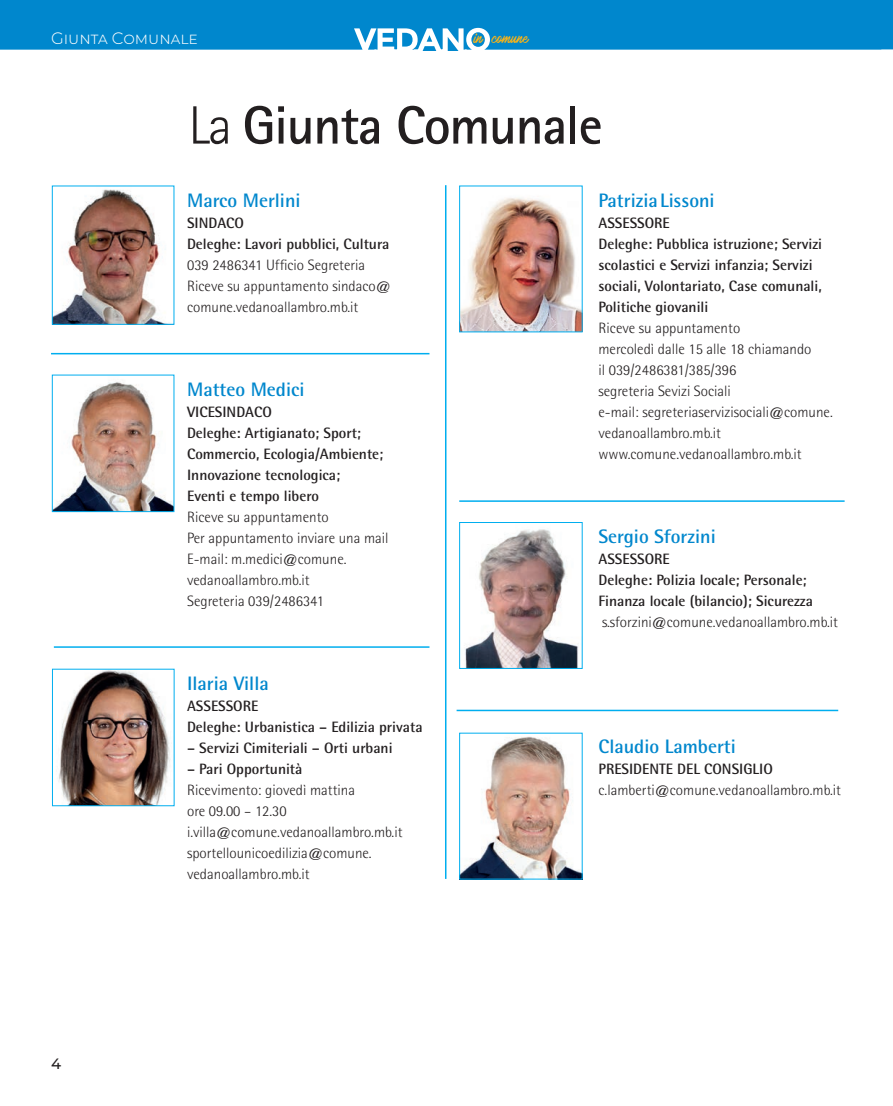
<style>
.page{position:relative;width:893px;height:1106px;background:#fff}
.page>*{position:absolute;margin:0;border:0;box-sizing:border-box;transform-origin:0 0}
.t1{font:700 54px "Rotis Sans Serif Std";letter-spacing:-.025em;color:#231f20}
.t2{font:700 19.5px "Rotis Semi Sans Std";color:#0087cd}
.t3{font:300 16.5px "Montserrat";color:#fff}
.t4{font:300 15px/21px "Rotis Semi Sans Std";color:#231f20}
.t5{font:700 15px/21px "Rotis Semi Sans Std";color:#231f20}
.t6{font:500 15px "Montserrat";color:#231f20}
.t7{font:12.75px "Mark My Words";color:#fbb416}
.s1{font-weight:300}
</style>
<div class="page">
<div style="left:0;top:0;width:893px;height:50px;background:#0087cd"></div>
<svg style="left:0;top:28px;width:893px;height:23px"></svg>
<img style="left:54px;top:189px;width:112px;height:134px">
<div style="left:52px;top:186px;width:122px;height:139px;border:1px solid #00aeef"></div>
<img style="left:54px;top:382px;width:118px;height:128px">
<div style="left:52px;top:375px;width:122px;height:137px;border:1px solid #00aeef"></div>
<img style="left:58px;top:671px;width:112px;height:133px">
<div style="left:52px;top:669px;width:122px;height:137px;border:1px solid #00aeef"></div>
<img style="left:461px;top:198px;width:120px;height:132px">
<div style="left:459px;top:186px;width:124px;height:146px;border:1px solid #00aeef"></div>
<hr style="left:51px;top:353px;width:378px;height:1px;background:#00aeef">
<hr style="left:54px;top:646px;width:375px;height:2px;background:#00aeef">
<hr style="left:457px;top:709px;width:381px;height:2px;background:#00aeef">
<hr style="left:459px;top:500px;width:386px;height:2px;background:#00aeef">
<img style="left:465px;top:529px;width:114px;height:138px">
<div style="left:459px;top:522px;width:124px;height:147px;border:1px solid #00aeef"></div>
<img style="left:461px;top:737px;width:120px;height:140px">
<hr style="left:445px;top:185px;width:1px;height:694px;background:#00aeef">
<p class="t3" style="left:51px;top:27px;width:148px">Giunta Comunale</p>
<p class="t7" style="left:474px;top:31px;width:56px">in comune</p>
<h1 class="t1" style="left:189px;top:91px;width:416px"><span class="s1">La</span> Giunta Comunale</h1>
<p class="t6" style="left:51px;top:1053px;width:12px">4</p>
<h2 class="t2" style="left:187px;top:188px;width:115px">Marco Merlini</h2>
<p class="t5" style="left:187px;top:212px;width:204px">SINDACO<br>Deleghe: Lavori pubblici, Cultura</p>
<p class="t4" style="left:187px;top:254px;width:205px">039 2486341 Ufficio Segreteria<br>Riceve su appuntamento sindaco@ comune.vedanoallambro.mb.it</p>
<h2 class="t2" style="left:187px;top:377px;width:119px">Matteo Medici</h2>
<p class="t5" style="left:187px;top:401px;width:198px">VICESINDACO<br>Deleghe: Artigianato; Sport;<br>Commercio, Ecologia/Ambiente;<br>Innovazione tecnologica;<br>Eventi e tempo libero</p>
<p class="t4" style="left:187px;top:506px;width:203px">Riceve su appuntamento<br>Per appuntamento inviare una mail<br>E-mail: m.medici@comune. vedanoallambro.mb.it<br>Segreteria 039/2486341</p>
<h2 class="t2" style="left:187px;top:671px;width:83px">Ilaria Villa</h2>
<p class="t5" style="left:187px;top:695px;width:237px">ASSESSORE<br>Deleghe: Urbanistica – Edilizia privata</p>
<p class="t5" style="left:187px;top:737px;width:207px">– Servizi Cimiteriali – Orti urbani</p>
<p class="t5" style="left:187px;top:758px;width:117px">– Pari Opportunità</p>
<p class="t4" style="left:187px;top:779px;width:217px">Ricevimento: giovedì mattina<br>ore 09.00 – 12.30 i.villa@comune.vedanoallambro.mb.it sportellounicoedilizia@comune. vedanoallambro.mb.it</p>
<h2 class="t2" style="left:598px;top:188px;width:118px">Patrizia Lissoni</h2>
<p class="t5" style="left:598px;top:212px;width:225px">ASSESSORE<br>Deleghe: Pubblica istruzione; Servizi scolastici e Servizi infanzia; Servizi sociali, Volontariato, Case comunali,<br>Politiche giovanili</p>
<p class="t4" style="left:598px;top:317px;width:236px">Riceve su appuntamento<br>mercoledì dalle 15 alle 18 chiamando<br>il 039/2486381/385/396<br>segreteria Sevizi Sociali<br>e-mail: segreteriaservizisociali@comune. vedanoallambro.mb.it www.comune.vedanoallambro.mb.it</p>
<h2 class="t2" style="left:598px;top:524px;width:119px">Sergio Sforzini</h2>
<p class="t5" style="left:598px;top:548px;width:216px">ASSESSORE<br>Deleghe: Polizia locale; Personale;<br>Finanza locale (bilancio); Sicurezza</p>
<p class="t4" style="left:602px;top:611px;width:237px">s.sforzini@comune.vedanoallambro.mb.it</p>
<h2 class="t2" style="left:598px;top:734px;width:139px">Claudio Lamberti</h2>
<p class="t5" style="left:598px;top:758px;width:176px">PRESIDENTE DEL CONSIGLIO</p>
<p class="t4" style="left:598px;top:779px;width:244px">c.lamberti@comune.vedanoallambro.mb.it</p>
</div>
